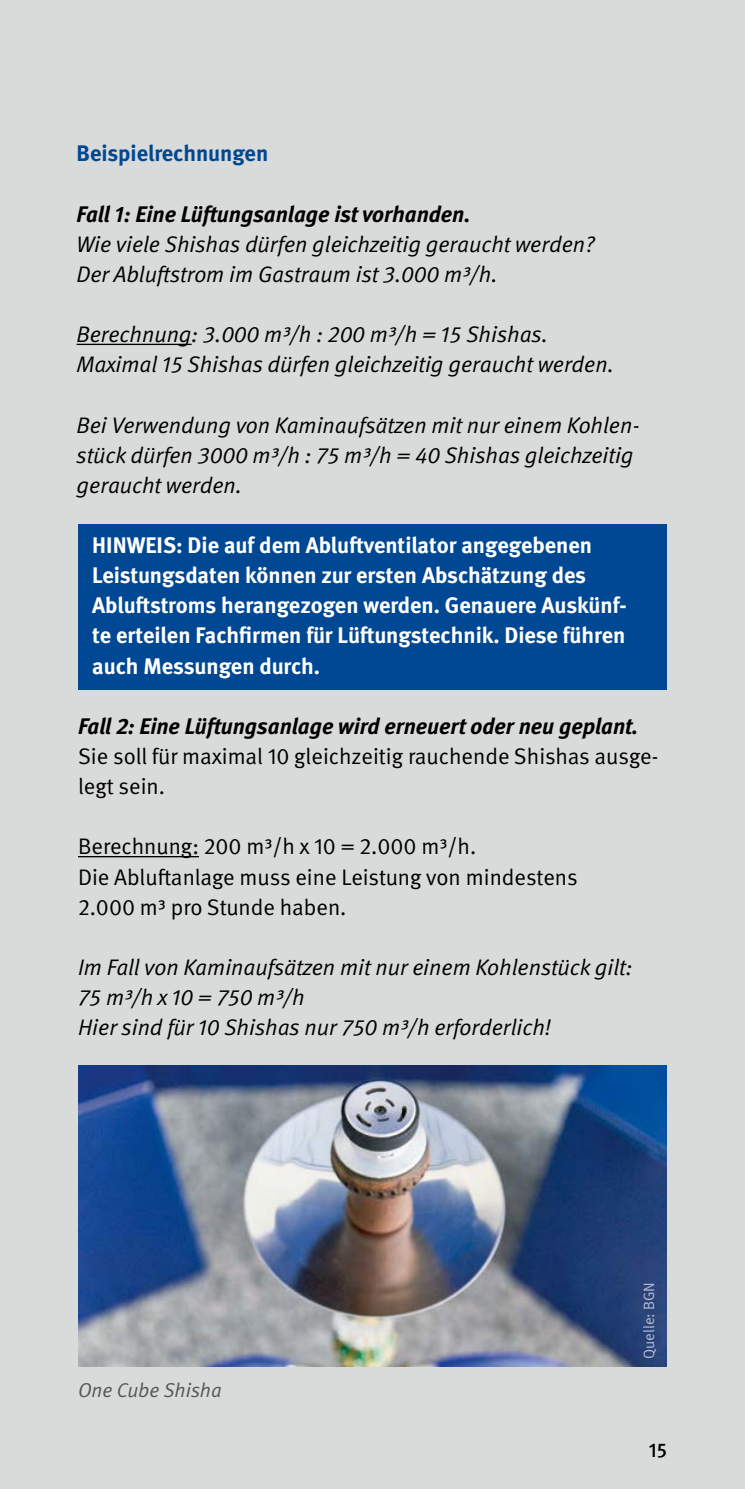
<style>
.page{position:relative;width:745px;height:1489px;background:#fff}
.page>*{position:absolute;margin:0;border:0;box-sizing:border-box;transform-origin:0 0}
._02_Fließtext_Fließtext{font:italic 22.5px/30px "DGUV Meta";color:#000}
._02_Fließtext_Text_im_blauen_Kasten{font:700 22.5px/30px "DGUV Meta";color:#fff}
._02_Fließtext_Fließtext-2{font:22.5px/30px "DGUV Meta";color:#000}
._02_Fließtext_Fließtext-3{font:italic 700 22.5px "DGUV Meta";color:#000}
._02_Fließtext_Headline_über_Grafik{font:700 22.5px "DGUV Meta";color:#004893}
._02_Fließtext_Bildunterschrift{font:italic 20px "DGUV Meta";color:#565655}
.t1{font:500 20px "DGUV Meta";color:#000}
.t2{font:15px "DGUV Meta";color:#fff}
.s1{font-weight:700}
</style>
<div class="page">
<div style="left:0;top:0;width:744px;height:1488px;background:#d9dada"></div>
<div style="left:78px;top:524px;width:588px;height:166px;background:#004893"></div>
<hr style="left:77px;top:344px;width:114px;height:1px;background:#000">
<img style="left:78px;top:1065px;width:588px;height:301px">
<hr style="left:78px;top:856px;width:121px;height:1px;background:#000">
<p class="_02_Fließtext_Headline_über_Grafik" style="left:77px;top:140px;width:193px">Beispielrechnungen</p>
<p class="_02_Fließtext_Fließtext" style="left:77px;top:199px;width:519px"><span class="s1">Fall 1: Eine Lüftungsanlage ist vorhanden.<br></span>Wie viele Shishas dürfen gleichzeitig geraucht werden?<br>Der Abluftstrom im Gastraum ist 3.000 m³/h.</p>
<p class="_02_Fließtext_Fließtext" style="left:77px;top:320px;width:472px">Berechnung: 3.000 m³/h : 200 m³/h = 15 Shishas.</p>
<p class="_02_Fließtext_Fließtext" style="left:77px;top:350px;width:538px">Maximal 15 Shishas dürfen gleichzeitig geraucht werden.</p>
<p class="_02_Fließtext_Fließtext" style="left:77px;top:410px;width:564px">Bei Verwendung von Kaminaufsätzen mit nur einem Kohlen&shy;stück dürfen 3000 m³/h : 75 m³/h = 40 Shishas gleichzeitig geraucht werden.</p>
<p class="_02_Fließtext_Text_im_blauen_Kasten" style="left:92px;top:531px;width:535px">HINWEIS: Die auf dem Abluftventilator angegebenen Leistungsdaten können zur ersten Abschätzung des Abluftstroms herangezogen werden. Genauere Auskünf&shy;te erteilen Fachfirmen für Lüftungstechnik. Diese führen auch Messungen durch.</p>
<p class="_02_Fließtext_Fließtext-3" style="left:78px;top:712px;width:561px">Fall 2: Eine Lüftungsanlage wird erneuert oder neu geplant.</p>
<p class="_02_Fließtext_Fließtext-2" style="left:78px;top:741px;width:581px">Sie soll für maximal 10 gleichzeitig rauchende Shishas ausge&shy;legt sein.</p>
<p class="_02_Fließtext_Fließtext-2" style="left:78px;top:832px;width:501px">Berechnung: 200 m³/h x 10 = 2.000 m³/h.<br>Die Abluftanlage muss eine Leistung von mindestens</p>
<p class="_02_Fließtext_Fließtext-2" style="left:78px;top:892px;width:270px">2.000 m³ pro Stunde haben.</p>
<p class="_02_Fließtext_Fließtext" style="left:78px;top:952px;width:555px">Im Fall von Kaminaufsätzen mit nur einem Kohlenstück gilt:</p>
<p class="_02_Fließtext_Fließtext" style="left:78px;top:982px;width:228px">75 m³/h x 10 = 750 m³/h</p>
<p class="_02_Fließtext_Fließtext" style="left:78px;top:1012px;width:474px">Hier sind für 10 Shishas nur 750 m³/h erforderlich!</p>
<p class="_02_Fließtext_Bildunterschrift" style="left:78px;top:1378px;width:145px">One Cube Shisha</p>
<p class="t2" style="left:640px;top:1358px;width:78px;rotate:-90deg">Quelle: BGN</p>
<p class="t1" style="left:648px;top:1438px;width:20px">15</p>
</div>
